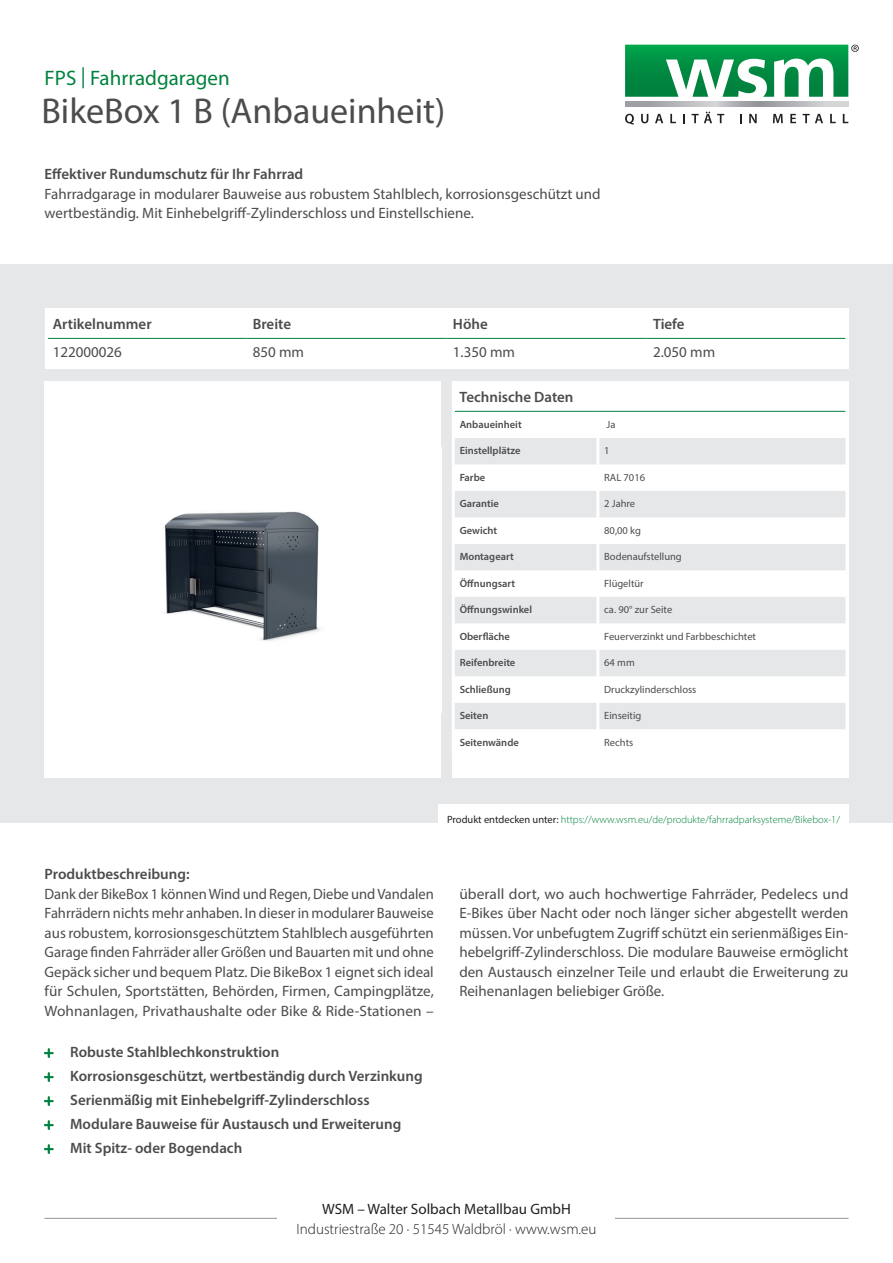
<style>
.page{position:relative;width:893px;height:1263px;background:#fff}
.page>*{position:absolute;margin:0;border:0;box-sizing:border-box;transform-origin:0 0}
.t1{font:36px "Myriad Pro";color:#4b4c4d}
.t2{font:21px "Myriad Pro";color:#00823d}
.t3{font:15px/19.5px "Myriad Pro";color:#4b4c4d;text-align:justify}
.t4{font:600 15px/24px "Myriad Pro";color:#4b4c4d}
.t5{font:300 15px "Myriad Pro";color:#231f20}
.t6{font:15px "Myriad Pro";color:#231f20}
.t7{font:10.5px "Myriad Pro";color:#4b4c4d}
.t8{font:600 10.5px "Myriad Pro";color:#4b4c4d}
.t9{font:300 10.5px "Myriad Pro";color:#00823d}
.s1{font-weight:400;color:#231f20}
</style>
<div class="page">
<svg style="left:625px;top:114px;width:9px;height:11px"></svg>
<svg style="left:641px;top:114px;width:7px;height:9px"></svg>
<svg style="left:655px;top:114px;width:8px;height:9px"></svg>
<svg style="left:670px;top:114px;width:6px;height:9px"></svg>
<svg style="left:683px;top:114px;width:2px;height:9px"></svg>
<svg style="left:692px;top:112px;width:32px;height:11px"></svg>
<svg style="left:749px;top:114px;width:8px;height:9px"></svg>
<svg style="left:773px;top:114px;width:10px;height:9px"></svg>
<svg style="left:790px;top:114px;width:6px;height:9px"></svg>
<svg style="left:803px;top:114px;width:20px;height:9px"></svg>
<svg style="left:830px;top:114px;width:6px;height:9px"></svg>
<svg style="left:843px;top:114px;width:5px;height:9px"></svg>
<hr style="left:625px;top:106px;width:223px;height:1px;background:#57585a">
<svg style="left:625px;top:102px;width:223px;height:4px"></svg>
<svg style="left:625px;top:45px;width:234px;height:52px"></svg>
<div style="left:0;top:264px;width:893px;height:559px;background:#e6e7e9"></div>
<hr style="left:44px;top:1218px;width:804px;height:1px;background:#939598">
<div style="left:278px;top:1203px;width:337px;height:30px;background:#fff"></div>
<div style="left:45px;top:309px;width:803px;height:60px;background:#fff"></div>
<svg style="left:48px;top:337px;width:797px;height:1px"></svg>
<hr style="left:245px;top:309px;width:3px;height:29px;background:#fff">
<hr style="left:445px;top:309px;width:3px;height:29px;background:#fff">
<hr style="left:645px;top:309px;width:3px;height:29px;background:#fff">
<hr style="left:48px;top:338px;width:198px;height:1px;background:#00823d">
<hr style="left:246px;top:338px;width:201px;height:1px;background:#00823d">
<hr style="left:447px;top:338px;width:200px;height:1px;background:#00823d">
<hr style="left:647px;top:338px;width:198px;height:1px;background:#00823d">
<div style="left:452px;top:382px;width:396px;height:396px;background:#fff"></div>
<svg style="left:455px;top:410px;width:390px;height:1px"></svg>
<svg style="left:455px;top:438px;width:390px;height:291px;fill:#e6e7e9"></svg>
<hr style="left:596px;top:382px;width:3px;height:29px;background:#fff">
<hr style="left:596px;top:438px;width:3px;height:26px;background:#fff">
<hr style="left:596px;top:464px;width:3px;height:27px;background:#fff">
<hr style="left:596px;top:491px;width:3px;height:26px;background:#fff">
<hr style="left:596px;top:517px;width:3px;height:27px;background:#fff">
<hr style="left:596px;top:544px;width:3px;height:26px;background:#fff">
<hr style="left:596px;top:570px;width:3px;height:27px;background:#fff">
<hr style="left:596px;top:597px;width:3px;height:26px;background:#fff">
<hr style="left:596px;top:623px;width:3px;height:27px;background:#fff">
<hr style="left:596px;top:650px;width:3px;height:26px;background:#fff">
<hr style="left:596px;top:676px;width:3px;height:27px;background:#fff">
<hr style="left:596px;top:703px;width:3px;height:26px;background:#fff">
<hr style="left:455px;top:411px;width:143px;height:1px;background:#00823d">
<hr style="left:598px;top:411px;width:247px;height:1px;background:#00823d">
<div style="left:45px;top:382px;width:396px;height:396px;background:#fff"></div>
<img style="left:164px;top:511px;width:157px;height:130px">
<div style="left:438px;top:804px;width:410px;height:19px;background:#fff"></div>
<svg style="left:44px;top:1048px;width:10px;height:10px"></svg>
<svg style="left:44px;top:1072px;width:10px;height:10px"></svg>
<svg style="left:44px;top:1096px;width:10px;height:10px"></svg>
<svg style="left:44px;top:1120px;width:10px;height:10px"></svg>
<svg style="left:44px;top:1144px;width:10px;height:10px"></svg>
<h2 class="t2" style="left:45px;top:65px;width:187px">FPS | Fahrradgaragen</h2>
<h1 class="t1" style="left:41px;top:89px;width:405px">BikeBox 1 B (Anbaueinheit)</h1>
<p class="t4" style="left:45px;top:162px;width:260px">Effektiver Rundumschutz für Ihr Fahrrad</p>
<p class="t3" style="left:45px;top:184px;width:557px">Fahrradgarage in modularer Bauweise aus robustem Stahlblech, korrosionsgeschützt und wertbeständig. Mit Einhebelgriff-Zylinderschloss und Einstellschiene.</p>
<p class="t4" style="left:53px;top:312px;width:101px">Artikelnummer</p>
<p class="t4" style="left:253px;top:312px;width:40px">Breite</p>
<p class="t4" style="left:453px;top:312px;width:36px">Höhe</p>
<p class="t4" style="left:653px;top:312px;width:33px">Tiefe</p>
<p class="t3" style="left:53px;top:342px;width:71px">122000026</p>
<p class="t3" style="left:253px;top:342px;width:53px">850 mm</p>
<p class="t3" style="left:453px;top:342px;width:64px">1.350 mm</p>
<p class="t3" style="left:653px;top:342px;width:64px">2.050 mm</p>
<p class="t4" style="left:460px;top:385px;width:115px">Technische Daten</p>
<p class="t8" style="left:460px;top:418px;width:63px">Anbaueinheit</p>
<p class="t7" style="left:606px;top:418px;width:10px">Ja</p>
<p class="t8" style="left:460px;top:444px;width:62px">Einstellplätze</p>
<p class="t7" style="left:604px;top:444px;width:7px">1</p>
<p class="t8" style="left:460px;top:471px;width:27px">Farbe</p>
<p class="t7" style="left:604px;top:471px;width:42px">RAL 7016</p>
<p class="t8" style="left:460px;top:497px;width:41px">Garantie</p>
<p class="t7" style="left:604px;top:497px;width:32px">2 Jahre</p>
<p class="t8" style="left:460px;top:524px;width:39px">Gewicht</p>
<p class="t7" style="left:604px;top:524px;width:38px">80,00 kg</p>
<p class="t8" style="left:460px;top:550px;width:56px">Montageart</p>
<p class="t7" style="left:604px;top:550px;width:79px">Bodenaufstellung</p>
<p class="t8" style="left:460px;top:577px;width:57px">Öffnungsart</p>
<p class="t7" style="left:604px;top:577px;width:41px">Flügeltür</p>
<p class="t8" style="left:460px;top:603px;width:74px">Öffnungswinkel</p>
<p class="t7" style="left:604px;top:603px;width:70px">ca. 90° zur Seite</p>
<p class="t8" style="left:460px;top:630px;width:52px">Oberfläche</p>
<p class="t7" style="left:604px;top:630px;width:153px">Feuerverzinkt und Farbbeschichtet</p>
<p class="t8" style="left:460px;top:656px;width:57px">Reifenbreite</p>
<p class="t7" style="left:604px;top:656px;width:32px">64 mm</p>
<p class="t8" style="left:460px;top:682px;width:53px">Schließung</p>
<p class="t7" style="left:604px;top:683px;width:94px">Druckzylinderschloss</p>
<p class="t8" style="left:460px;top:709px;width:30px">Seiten</p>
<p class="t7" style="left:604px;top:709px;width:39px">Einseitig</p>
<p class="t8" style="left:460px;top:735px;width:61px">Seitenwände</p>
<p class="t7" style="left:604px;top:736px;width:31px">Rechts</p>
<p class="t4" style="left:45px;top:861px;width:146px">Produktbeschreibung:</p>
<p class="t9" style="left:447px;top:813px;width:394px"><span class="s1">Produkt entdecken unter:</span> https://www.wsm.eu/de/produkte/fahrradparksysteme/Bikebox-1/</p>
<p class="t3" style="left:45px;top:884px;width:391px">Dank der BikeBox 1 können Wind und Regen, Diebe und Vandalen Fahrrädern nichts mehr anhaben. In dieser in modularer Bauweise aus robustem, korrosionsgeschütztem Stahlblech ausgeführten Garage finden Fahrräder aller Größen und Bauarten mit und ohne Gepäck sicher und bequem Platz. Die BikeBox 1 eignet sich ideal für Schulen, Sportstätten, Behörden, Firmen, Campingplätze, Wohnanlagen, Privathaushalte oder Bike &amp; Ride-Stationen –</p>
<p class="t3" style="left:459px;top:884px;width:391px">überall dort, wo auch hochwertige Fahrräder, Pedelecs und E-Bikes über Nacht oder noch länger sicher abgestellt werden müssen. Vor unbefugtem Zugriff schützt ein serienmäßiges Ein&shy;hebelgriff-Zylinderschloss. Die modulare Bauweise ermöglicht den Austausch einzelner Teile und erlaubt die Erweiterung zu Reihenanlagen beliebiger Größe.</p>
<p class="t4" style="left:70px;top:1040px;width:354px">Robuste Stahlblechkonstruktion<br>Korrosionsgeschützt, wertbeständig durch Verzinkung Serienmäßig mit Einhebelgriff-Zylinderschloss Modulare Bauweise für Austausch und Erweiterung Mit Spitz- oder Bogendach</p>
<p class="t6" style="left:322px;top:1200px;width:250px">WSM – Walter Solbach Metallbau GmbH</p>
<p class="t5" style="left:296px;top:1219px;width:301px">Industriestraße 20 · 51545 Waldbröl · www.wsm.eu</p>
</div>
